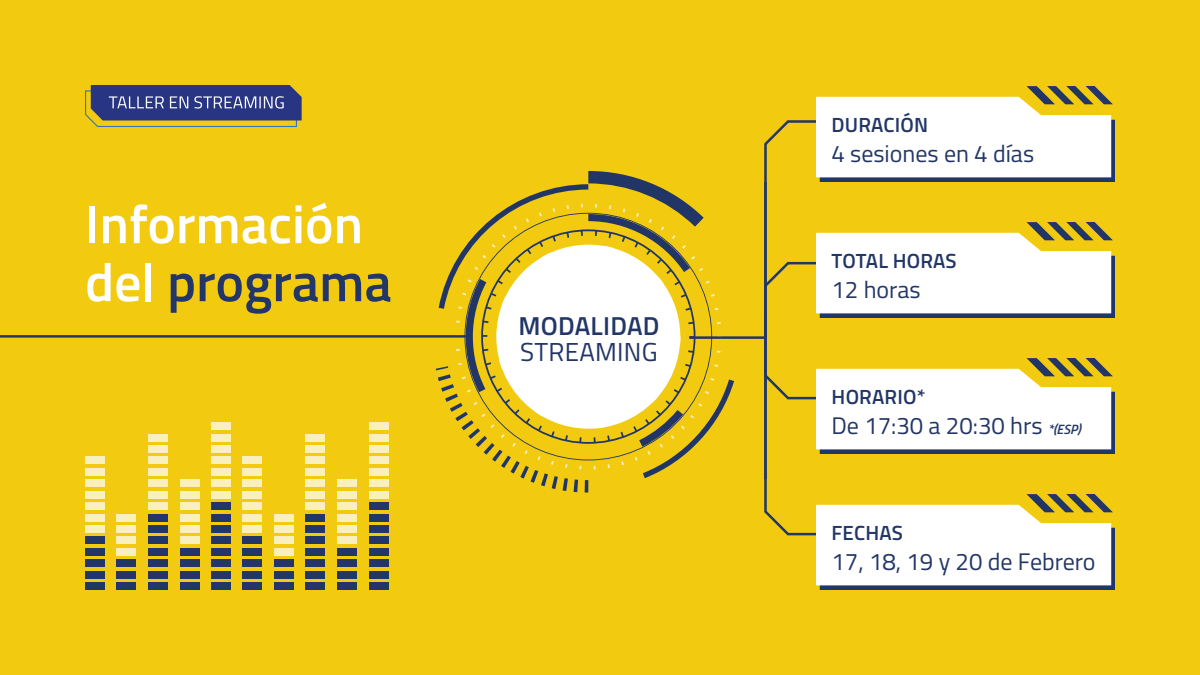
<style>
.page{position:relative;width:1200px;height:675px;background:#f2ca10}
.page>*{position:absolute;margin:0;border:0;box-sizing:border-box;transform-origin:0 0}
.t1{font:600 54px/58px "Titillium Web";color:#fff}
.t2{font:600 26px "Titillium Web";letter-spacing:.01em;color:#223667}
.t3{font:26px "Titillium Web";letter-spacing:.01em;color:#223667}
.t4{font:24px "Titillium Web";color:#223667}
.t5{font:600 20.5px "Titillium Web";letter-spacing:.01em;color:#223667}
.s1{color:#223667}
.s2{font-weight:600;font-style:italic;font-size:13.5px}
</style>
<div class="page">
<svg style="left:436px;top:171px;width:298px;height:322px"></svg>
<div style="left:496px;top:245px;width:184px;height:184px;background:#fff;border-radius:50%"></div>
<div style="left:212px;top:582px;width:19px;height:8px;background:#223667"></div>
<div style="left:212px;top:571px;width:19px;height:8px;background:#223667"></div>
<div style="left:212px;top:559px;width:19px;height:8px;background:#223667"></div>
<div style="left:212px;top:548px;width:19px;height:8px;background:#223667"></div>
<div style="left:212px;top:536px;width:19px;height:8px;background:#223667"></div>
<div style="left:212px;top:525px;width:19px;height:8px;background:#223667"></div>
<div style="left:212px;top:514px;width:19px;height:7px;background:#223667"></div>
<div style="left:212px;top:502px;width:19px;height:8px;background:#223667"></div>
<div style="left:212px;top:491px;width:19px;height:8px;background:#faf0bd"></div>
<div style="left:212px;top:479px;width:19px;height:8px;background:#faf0bd"></div>
<div style="left:212px;top:468px;width:19px;height:8px;background:#faf0bd"></div>
<div style="left:212px;top:456px;width:19px;height:8px;background:#faf0bd"></div>
<div style="left:212px;top:445px;width:19px;height:8px;background:#faf0bd"></div>
<div style="left:212px;top:434px;width:19px;height:7px;background:#faf0bd"></div>
<div style="left:212px;top:422px;width:19px;height:8px;background:#faf0bd"></div>
<div style="left:180px;top:582px;width:19px;height:8px;background:#223667"></div>
<div style="left:180px;top:571px;width:19px;height:8px;background:#223667"></div>
<div style="left:180px;top:559px;width:19px;height:8px;background:#223667"></div>
<div style="left:180px;top:548px;width:19px;height:8px;background:#223667"></div>
<div style="left:180px;top:536px;width:19px;height:8px;background:#faf0bd"></div>
<div style="left:180px;top:525px;width:19px;height:8px;background:#faf0bd"></div>
<div style="left:180px;top:514px;width:19px;height:7px;background:#faf0bd"></div>
<div style="left:180px;top:502px;width:19px;height:8px;background:#faf0bd"></div>
<div style="left:180px;top:491px;width:19px;height:8px;background:#faf0bd"></div>
<div style="left:180px;top:479px;width:19px;height:8px;background:#faf0bd"></div>
<div style="left:148px;top:582px;width:20px;height:8px;background:#223667"></div>
<div style="left:148px;top:571px;width:20px;height:8px;background:#223667"></div>
<div style="left:148px;top:559px;width:20px;height:8px;background:#223667"></div>
<div style="left:148px;top:548px;width:20px;height:8px;background:#223667"></div>
<div style="left:148px;top:536px;width:20px;height:8px;background:#223667"></div>
<div style="left:148px;top:525px;width:20px;height:8px;background:#223667"></div>
<div style="left:148px;top:514px;width:20px;height:7px;background:#223667"></div>
<div style="left:148px;top:502px;width:20px;height:8px;background:#faf0bd"></div>
<div style="left:148px;top:491px;width:20px;height:8px;background:#faf0bd"></div>
<div style="left:148px;top:479px;width:20px;height:8px;background:#faf0bd"></div>
<div style="left:148px;top:468px;width:20px;height:8px;background:#faf0bd"></div>
<div style="left:148px;top:456px;width:20px;height:8px;background:#faf0bd"></div>
<div style="left:148px;top:445px;width:20px;height:8px;background:#faf0bd"></div>
<div style="left:148px;top:434px;width:20px;height:7px;background:#faf0bd"></div>
<div style="left:117px;top:582px;width:19px;height:8px;background:#223667"></div>
<div style="left:117px;top:571px;width:19px;height:8px;background:#223667"></div>
<div style="left:117px;top:559px;width:19px;height:8px;background:#223667"></div>
<div style="left:117px;top:548px;width:19px;height:8px;background:#faf0bd"></div>
<div style="left:117px;top:536px;width:19px;height:8px;background:#faf0bd"></div>
<div style="left:117px;top:525px;width:19px;height:8px;background:#faf0bd"></div>
<div style="left:117px;top:514px;width:19px;height:7px;background:#faf0bd"></div>
<div style="left:85px;top:582px;width:19px;height:8px;background:#223667"></div>
<div style="left:85px;top:571px;width:19px;height:8px;background:#223667"></div>
<div style="left:85px;top:559px;width:19px;height:8px;background:#223667"></div>
<div style="left:85px;top:548px;width:19px;height:8px;background:#223667"></div>
<div style="left:85px;top:536px;width:19px;height:8px;background:#223667"></div>
<div style="left:85px;top:525px;width:19px;height:8px;background:#faf0bd"></div>
<div style="left:85px;top:514px;width:19px;height:7px;background:#faf0bd"></div>
<div style="left:85px;top:502px;width:19px;height:8px;background:#faf0bd"></div>
<div style="left:85px;top:491px;width:19px;height:8px;background:#faf0bd"></div>
<div style="left:85px;top:479px;width:19px;height:8px;background:#faf0bd"></div>
<div style="left:85px;top:468px;width:19px;height:8px;background:#faf0bd"></div>
<div style="left:85px;top:456px;width:19px;height:8px;background:#faf0bd"></div>
<div style="left:369px;top:582px;width:19px;height:8px;background:#223667"></div>
<div style="left:369px;top:571px;width:19px;height:8px;background:#223667"></div>
<div style="left:369px;top:559px;width:19px;height:8px;background:#223667"></div>
<div style="left:369px;top:548px;width:19px;height:8px;background:#223667"></div>
<div style="left:369px;top:536px;width:19px;height:8px;background:#223667"></div>
<div style="left:369px;top:525px;width:19px;height:8px;background:#223667"></div>
<div style="left:369px;top:514px;width:19px;height:7px;background:#223667"></div>
<div style="left:369px;top:502px;width:19px;height:8px;background:#223667"></div>
<div style="left:369px;top:491px;width:19px;height:8px;background:#faf0bd"></div>
<div style="left:369px;top:479px;width:19px;height:8px;background:#faf0bd"></div>
<div style="left:369px;top:468px;width:19px;height:8px;background:#faf0bd"></div>
<div style="left:369px;top:456px;width:19px;height:8px;background:#faf0bd"></div>
<div style="left:369px;top:445px;width:19px;height:8px;background:#faf0bd"></div>
<div style="left:369px;top:434px;width:19px;height:7px;background:#faf0bd"></div>
<div style="left:369px;top:422px;width:19px;height:8px;background:#faf0bd"></div>
<div style="left:338px;top:582px;width:19px;height:8px;background:#223667"></div>
<div style="left:338px;top:571px;width:19px;height:8px;background:#223667"></div>
<div style="left:338px;top:559px;width:19px;height:8px;background:#223667"></div>
<div style="left:338px;top:548px;width:19px;height:8px;background:#223667"></div>
<div style="left:338px;top:536px;width:19px;height:8px;background:#faf0bd"></div>
<div style="left:338px;top:525px;width:19px;height:8px;background:#faf0bd"></div>
<div style="left:338px;top:514px;width:19px;height:7px;background:#faf0bd"></div>
<div style="left:338px;top:502px;width:19px;height:8px;background:#faf0bd"></div>
<div style="left:338px;top:491px;width:19px;height:8px;background:#faf0bd"></div>
<div style="left:338px;top:479px;width:19px;height:8px;background:#faf0bd"></div>
<div style="left:306px;top:582px;width:19px;height:8px;background:#223667"></div>
<div style="left:306px;top:571px;width:19px;height:8px;background:#223667"></div>
<div style="left:306px;top:559px;width:19px;height:8px;background:#223667"></div>
<div style="left:306px;top:548px;width:19px;height:8px;background:#223667"></div>
<div style="left:306px;top:536px;width:19px;height:8px;background:#223667"></div>
<div style="left:306px;top:525px;width:19px;height:8px;background:#223667"></div>
<div style="left:306px;top:514px;width:19px;height:7px;background:#223667"></div>
<div style="left:306px;top:502px;width:19px;height:8px;background:#faf0bd"></div>
<div style="left:306px;top:491px;width:19px;height:8px;background:#faf0bd"></div>
<div style="left:306px;top:479px;width:19px;height:8px;background:#faf0bd"></div>
<div style="left:306px;top:468px;width:19px;height:8px;background:#faf0bd"></div>
<div style="left:306px;top:456px;width:19px;height:8px;background:#faf0bd"></div>
<div style="left:306px;top:445px;width:19px;height:8px;background:#faf0bd"></div>
<div style="left:306px;top:434px;width:19px;height:7px;background:#faf0bd"></div>
<div style="left:274px;top:582px;width:19px;height:8px;background:#223667"></div>
<div style="left:274px;top:571px;width:19px;height:8px;background:#223667"></div>
<div style="left:274px;top:559px;width:19px;height:8px;background:#223667"></div>
<div style="left:274px;top:548px;width:19px;height:8px;background:#faf0bd"></div>
<div style="left:274px;top:536px;width:19px;height:8px;background:#faf0bd"></div>
<div style="left:274px;top:525px;width:19px;height:8px;background:#faf0bd"></div>
<div style="left:274px;top:514px;width:19px;height:7px;background:#faf0bd"></div>
<div style="left:242px;top:582px;width:20px;height:8px;background:#223667"></div>
<div style="left:242px;top:571px;width:20px;height:8px;background:#223667"></div>
<div style="left:242px;top:559px;width:20px;height:8px;background:#223667"></div>
<div style="left:242px;top:548px;width:20px;height:8px;background:#223667"></div>
<div style="left:242px;top:536px;width:20px;height:8px;background:#223667"></div>
<div style="left:242px;top:525px;width:20px;height:8px;background:#faf0bd"></div>
<div style="left:242px;top:514px;width:20px;height:7px;background:#faf0bd"></div>
<div style="left:242px;top:502px;width:20px;height:8px;background:#faf0bd"></div>
<div style="left:242px;top:491px;width:20px;height:8px;background:#faf0bd"></div>
<div style="left:242px;top:479px;width:20px;height:8px;background:#faf0bd"></div>
<div style="left:242px;top:468px;width:20px;height:8px;background:#faf0bd"></div>
<div style="left:242px;top:456px;width:20px;height:8px;background:#faf0bd"></div>
<hr style="left:0;top:335px;width:469px;height:3px;background:#223667">
<hr style="left:690px;top:336px;width:74px;height:3px;background:#223667">
<svg style="left:85px;top:85px;width:217px;height:42px;background:#575c79"></svg>
<svg style="left:763px;top:86px;width:352px;height:504px"></svg>
<h1 class="t1" style="left:85px;top:193px;width:308px">Información del <span class="s1">programa</span></h1>
<p class="t2" style="left:518px;top:306px;width:143px">MODALIDAD</p>
<p class="t3" style="left:520px;top:332px;width:139px">STREAMING</p>
<p class="t5" style="left:832px;top:109px;width:98px">DURACIÓN</p>
<p class="t4" style="left:832px;top:136px;width:204px">4 sesiones en 4 días</p>
<p class="t5" style="left:832px;top:245px;width:127px">TOTAL HORAS</p>
<p class="t4" style="left:832px;top:272px;width:91px">12 horas</p>
<p class="t5" style="left:832px;top:381px;width:95px">HORARIO*</p>
<p class="t4" style="left:832px;top:408px;width:251px">De 17:30 a 20:30 hrs <span class="s2">*(ESP)</span></p>
<p class="t5" style="left:832px;top:517px;width:73px">FECHAS</p>
<p class="t4" style="left:832px;top:544px;width:266px">17, 18, 19 y 20 de Febrero</p>
</div>
